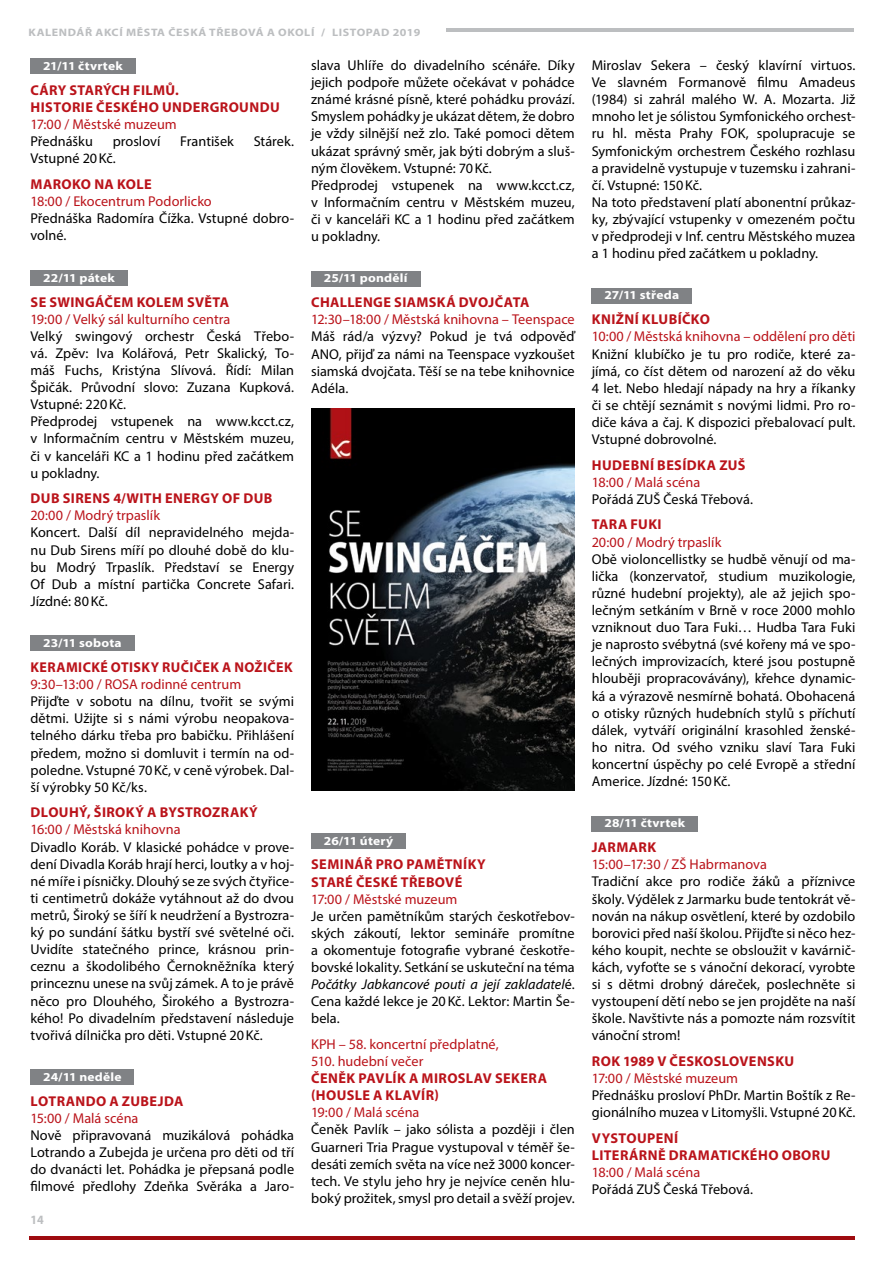
<style>
.page{position:relative;width:893px;height:1263px;background:#fff}
.page>*{position:absolute;margin:0;border:0;box-sizing:border-box;transform-origin:0 0}
.t1{font:14.25px/17.1px "Myriad Pro";color:#000;text-align:justify}
.t2{font:14.25px/17.1px "Myriad Pro";color:#ba131a}
.t3{font:700 14.25px/17.1px "Myriad Pro";letter-spacing:.025em;color:#ba131a}
.t4{font:700 12.75px "Myriad Pro";color:#bcbec0;scale:.94 1}
.t5{font:700 12.15px "Myriad Pro";letter-spacing:.015em;color:#fff;scale:1.11 1}
.t6{font:700 10.8px "Myriad Pro";letter-spacing:.05em;color:#bcbec0;scale:1.11 1}
.s1{font-style:italic}
</style>
<div class="page">
<hr style="left:446px;top:29px;width:408px;height:3px;background:#bcbec0">
<hr style="left:29px;top:1236px;width:825px;height:3px;background:#9e0b0f">
<div style="left:30px;top:59px;width:106px;height:15px;background:#808285"></div>
<div style="left:30px;top:270px;width:98px;height:16px;background:#808285"></div>
<div style="left:30px;top:636px;width:105px;height:15px;background:#808285"></div>
<div style="left:30px;top:1069px;width:104px;height:16px;background:#808285"></div>
<div style="left:311px;top:271px;width:109px;height:15px;background:#808285"></div>
<div style="left:311px;top:833px;width:95px;height:15px;background:#808285"></div>
<div style="left:592px;top:288px;width:100px;height:15px;background:#808285"></div>
<div style="left:592px;top:816px;width:106px;height:15px;background:#808285"></div>
<img style="left:311px;top:408px;width:264px;height:383px">
<p class="t6" style="left:29px;top:25px;width:355px">KALENDÁŘ AKCÍ MĚSTA ČESKÁ TŘEBOVÁ A OKOLÍ / LISTOPAD 2019</p>
<p class="t5" style="left:43px;top:58px;width:73px">21/11 čtvrtek</p>
<p class="t3" style="left:31px;top:81px;width:251px">CÁRY STARÝCH FILMŮ.<br>HISTORIE ČESKÉHO UNDERGROUNDU</p>
<p class="t2" style="left:30px;top:116px;width:148px">17:00 / Městské muzeum</p>
<p class="t1" style="left:30px;top:133px;width:64px">Přednášku</p>
<p class="t1" style="left:113px;top:133px;width:49px">prosloví</p>
<p class="t1" style="left:180px;top:133px;width:55px">František</p>
<p class="t1" style="left:254px;top:133px;width:42px">Stárek.</p>
<p class="t1" style="left:30px;top:150px;width:87px">Vstupné 20Kč.</p>
<p class="t3" style="left:31px;top:175px;width:123px">MAROKO NA KOLE</p>
<p class="t2" style="left:30px;top:193px;width:183px">18:00 / Ekocentrum Podorlicko</p>
<p class="t1" style="left:30px;top:210px;width:265px">Přednáška Radomíra Čížka. Vstupné dobro&shy;volné.</p>
<p class="t5" style="left:43px;top:270px;width:66px">22/11 pátek</p>
<p class="t3" style="left:31px;top:293px;width:200px">SE SWINGÁČEM KOLEM SVĚTA</p>
<p class="t2" style="left:30px;top:310px;width:201px">19:00 / Velký sál kulturního centra</p>
<p class="t1" style="left:30px;top:327px;width:265px;text-align:left">Velký swingový orchestr Česká Třebo&shy;vá. Zpěv: Iva Kolářová, Petr Skalický, To&shy;máš Fuchs, Kristýna Slívová. Řídí: Milan Špičák. Průvodní slovo: Zuzana Kupková.<br>Vstupné: 220Kč.<br>Předprodej vstupenek na www.kcct.cz, v Informačním centru v Městském muzeu, či v kanceláři KC a 1 hodinu před začátkem u pokladny.</p>
<p class="t3" style="left:31px;top:489px;width:243px">DUB SIRENS 4/WITH ENERGY OF DUB</p>
<p class="t2" style="left:30px;top:507px;width:131px">20:00 / Modrý trpaslík</p>
<p class="t1" style="left:30px;top:524px;width:265px">Koncert. Další díl nepravidelného mejda&shy;nu Dub Sirens míří po dlouhé době do klu&shy;bu Modrý Trpaslík. Představí se Energy Of Dub a místní partička Concrete Safari.<br>Jízdné: 80Kč.</p>
<p class="t5" style="left:43px;top:635px;width:72px">23/11 sobota</p>
<p class="t3" style="left:31px;top:658px;width:263px">KERAMICKÉ OTISKY RUČIČEK A NOŽIČEK</p>
<p class="t2" style="left:30px;top:676px;width:212px">9:30–13:00 / ROSA rodinné centrum</p>
<p class="t1" style="left:30px;top:693px;width:265px">Přijďte v sobotu na dílnu, tvořit se svými dětmi. Užijte si s námi výrobu neopakova&shy;telného dárku třeba pro babičku. Přihlášení předem, možno si domluvit i termín na od&shy;poledne. Vstupné 70Kč, v ceně výrobek. Dal&shy;ší výrobky 50 Kč/ks.</p>
<p class="t3" style="left:31px;top:803px;width:229px">DLOUHÝ, ŠIROKÝ A BYSTROZRAKÝ</p>
<p class="t2" style="left:30px;top:821px;width:152px">16:00 / Městská knihovna</p>
<p class="t1" style="left:30px;top:838px;width:265px">Divadlo Koráb. V klasické pohádce v prove&shy;dení Divadla Koráb hrají herci, loutky a v hoj&shy;né míře i písničky. Dlouhý se ze svých čtyřice&shy;ti centimetrů dokáže vytáhnout až do dvou metrů, Široký se šíří k neudržení a Bystrozra&shy;ký po sundání šátku bystří své světelné oči.<br>Uvidíte statečného prince, krásnou prin&shy;ceznu a škodolibého Černokněžníka který princeznu unese na svůj zámek. A to je právě něco pro Dlouhého, Širokého a Bystrozra&shy;kého! Po divadelním představení následuje tvořivá dílnička pro děti. Vstupné 20Kč.</p>
<p class="t5" style="left:43px;top:1069px;width:72px">24/11 neděle</p>
<p class="t3" style="left:31px;top:1092px;width:154px">LOTRANDO A ZUBEJDA</p>
<p class="t2" style="left:30px;top:1109px;width:109px">15:00 / Malá scéna</p>
<p class="t1" style="left:30px;top:1126px;width:265px">Nově připravovaná muzikálová pohádka Lotrando a Zubejda je určena pro děti od tří do dvanácti let. Pohádka je přepsaná podle filmové předlohy Zdeňka Svěráka a Jaro-</p>
<p class="t4" style="left:30px;top:1212px;width:16px">14</p>
<p class="t1" style="left:311px;top:56px;width:265px;text-align:left">slava Uhlíře do divadelního scénáře. Díky jejich podpoře můžete očekávat v pohádce známé krásné písně, které pohádku provází.<br>Smyslem pohádky je ukázat dětem, že dobro je vždy silnější než zlo. Také pomoci dětem ukázat správný směr, jak býti dobrým a sluš&shy;ným člověkem. Vstupné: 70Kč.<br>Předprodej vstupenek na www.kcct.cz, v Informačním centru v Městském muzeu, či v kanceláři KC a 1 hodinu před začátkem u pokladny.</p>
<p class="t5" style="left:324px;top:270px;width:77px">25/11 pondělí</p>
<p class="t3" style="left:311px;top:293px;width:220px">CHALLENGE SIAMSKÁ DVOJČATA</p>
<p class="t2" style="left:311px;top:311px;width:265px">12:30–18:00 / Městská knihovna – Teenspace</p>
<p class="t1" style="left:311px;top:328px;width:265px">Máš rád/a výzvy? Pokud je tvá odpověď ANO, přijď za námi na Teenspace vyzkoušet siamská dvojčata. Těší se na tebe knihovnice Adéla.</p>
<p class="t5" style="left:324px;top:832px;width:64px">26/11 úterý</p>
<p class="t3" style="left:311px;top:856px;width:176px">SEMINÁŘ PRO PAMĚTNÍKY<br>STARÉ ČESKÉ TŘEBOVÉ</p>
<p class="t2" style="left:311px;top:890px;width:148px">17:00 / Městské muzeum</p>
<p class="t1" style="left:311px;top:907px;width:265px">Je určen pamětníkům starých českotřebov&shy;ských zákoutí, lektor semináře promítne a okomentuje fotografie vybrané českotře&shy;bovské lokality. Setkání se uskuteční na téma <span class="s1">Počátky Jabkancové pouti a její zakladatel</span>é.<br>Cena každé lekce je 20Kč. Lektor: Martin Še&shy;bela.</p>
<p class="t2" style="left:311px;top:1035px;width:189px">KPH – 58. koncertní předplatné,<br>510. hudební večer</p>
<p class="t3" style="left:311px;top:1069px;width:237px">ČENĚK PAVLÍK A MIROSLAV SEKERA (HOUSLE A KLAVÍR)</p>
<p class="t2" style="left:311px;top:1104px;width:110px">19:00 / Malá scéna</p>
<p class="t1" style="left:311px;top:1121px;width:265px">Čeněk Pavlík – jako sólista a později i člen Guarneri Tria Prague vystupoval v téměř še&shy;desáti zemích světa na více než 3000 koncer&shy;tech. Ve stylu jeho hry je nejvíce ceněn hlu&shy;boký prožitek, smysl pro detail a svěží projev.</p>
<p class="t1" style="left:592px;top:56px;width:265px;text-align:left">Miroslav Sekera – český klavírní virtuos.<br>Ve slavném Formanově filmu Amadeus (1984) si zahrál malého W. A. Mozarta. Již mnoho let je sólistou Symfonického orchest&shy;ru hl. města Prahy FOK, spolupracuje se Symfonickým orchestrem Českého rozhlasu a pravidelně vystupuje v tuzemsku i zahrani&shy;čí. Vstupné: 150Kč.<br>Na toto představení platí abonentní průkaz&shy;ky, zbývající vstupenky v omezeném počtu v předprodeji v Inf. centru Městského muzea a 1 hodinu před začátkem u pokladny.</p>
<p class="t5" style="left:604px;top:287px;width:69px">27/11 středa</p>
<p class="t3" style="left:592px;top:310px;width:120px">KNIŽNÍ KLUBÍČKO</p>
<p class="t2" style="left:592px;top:328px;width:265px">10:00 / Městská knihovna – oddělení pro děti</p>
<p class="t1" style="left:592px;top:345px;width:265px">Knižní klubíčko je tu pro rodiče, které za&shy;jímá, co číst dětem od narození až do věku 4 let. Nebo hledají nápady na hry a říkanky či se chtějí seznámit s novými lidmi. Pro ro&shy;diče káva a čaj. K dispozici přebalovací pult.<br>Vstupné dobrovolné.</p>
<p class="t3" style="left:592px;top:456px;width:155px">HUDEBNÍ BESÍDKA ZUŠ</p>
<p class="t2" style="left:592px;top:473px;width:110px">18:00 / Malá scéna</p>
<p class="t1" style="left:592px;top:490px;width:163px">Pořádá ZUŠ Česká Třebová.</p>
<p class="t3" style="left:592px;top:516px;width:71px">TARA FUKI</p>
<p class="t2" style="left:592px;top:533px;width:131px">20:00 / Modrý trpaslík</p>
<p class="t1" style="left:592px;top:550px;width:265px">Obě violoncellistky se hudbě věnují od ma&shy;lička (konzervatoř, studium muzikologie, různé hudební projekty), ale až jejich spo&shy;lečným setkáním v Brně v roce 2000 mohlo vzniknout duo Tara Fuki… Hudba Tara Fuki je naprosto svébytná (své kořeny má ve spo&shy;lečných improvizacích, které jsou postupně hlouběji propracovávány), křehce dynamic&shy;ká a výrazově nesmírně bohatá. Obohacená o otisky různých hudebních stylů s příchutí dálek, vytváří originální krasohled ženské&shy;ho nitra. Od svého vzniku slaví Tara Fuki koncertní úspěchy po celé Evropě a střední Americe. Jízdné: 150Kč.</p>
<p class="t5" style="left:604px;top:815px;width:74px">28/11 čtvrtek</p>
<p class="t3" style="left:592px;top:838px;width:66px">JARMARK</p>
<p class="t2" style="left:592px;top:856px;width:177px">15:00–17:30 / ZŠ Habrmanova</p>
<p class="t1" style="left:592px;top:873px;width:265px">Tradiční akce pro rodiče žáků a příznivce školy. Výdělek z Jarmarku bude tentokrát vě&shy;nován na nákup osvětlení, které by ozdobilo borovici před naší školou. Přijďte si něco hez&shy;kého koupit, nechte se obsloužit v kavárnič&shy;kách, vyfoťte se s vánoční dekorací, vyrobte si s dětmi drobný dáreček, poslechněte si vystoupení dětí nebo se jen projděte na naší škole. Navštivte nás a pomozte nám rozsvítit vánoční strom!</p>
<p class="t3" style="left:592px;top:1052px;width:204px">ROK 1989 V ČESKOSLOVENSKU</p>
<p class="t2" style="left:592px;top:1069px;width:148px">17:00 / Městské muzeum</p>
<p class="t1" style="left:592px;top:1086px;width:265px">Přednášku prosloví PhDr. Martin Boštík z Re&shy;gionálního muzea v Litomyšli. Vstupné 20Kč.</p>
<p class="t3" style="left:592px;top:1129px;width:240px">VYSTOUPENÍ<br>LITERÁRNĚ DRAMATICKÉHO OBORU</p>
<p class="t2" style="left:592px;top:1163px;width:110px">18:00 / Malá scéna</p>
<p class="t1" style="left:592px;top:1180px;width:163px">Pořádá ZUŠ Česká Třebová.</p>
</div>
